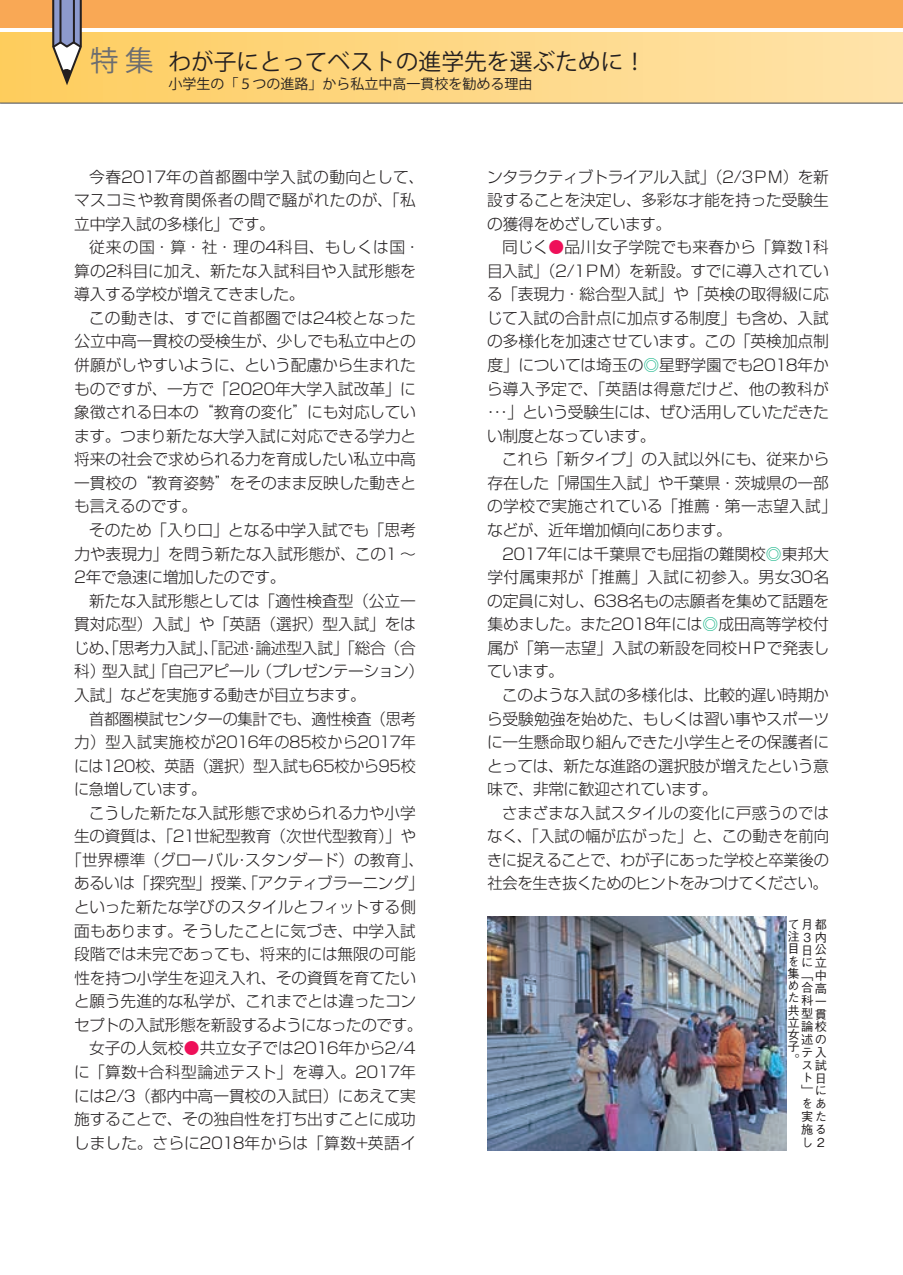
<style>
.page{position:relative;width:903px;height:1275px;background:#fff}
.page>*{position:absolute;margin:0;border:0;box-sizing:border-box;transform-origin:0 0}
.t1{font:22.75px "Gothic MB101 Pr 5 Bold 90 ms RKSJ H";color:#231f20}
.t2{font:300 15.75px/23.6px "Shin Go Pro";letter-spacing:-.015em;color:#231f20;text-align:justify}
.t3{font:300 15.75px/23.6px "Shin Go Pro";letter-spacing:.015em;color:#231f20}
.t4{font:300 15.75px/23.6px "Shin Go Pro";letter-spacing:-.015em;color:#231f20;text-align:justify;scale:.96 1}
.t5{font:300 15.75px "Shin Go Pro";letter-spacing:.005em;color:#231f20}
.t6{font:300 15.75px "Shin Go Pro";letter-spacing:.02em;color:#231f20}
.t7{font:14px "Gothic MB101 Pr 5 Bold 90 ms RKSJ H";color:#231f20}
.t8{font:500 12.25px/12.8px "Gothic BBB Pro";color:#231f20}
.s1{font-size:28.53px;color:#6c6d70}
.s2{color:#ee1059}
.s3{color:#12b385}
</style>
<div class="page">
<div style="left:0;top:32px;width:903px;height:70px;background:linear-gradient(to right,#fecc5e,#ffe3ab)"></div>
<div style="left:0;top:0;width:903px;height:27px;background:#f9a855"></div>
<hr style="left:0;top:103px;width:903px;height:1px;background:#57585a">
<svg style="left:51px;top:0;width:32px;height:88px"></svg>
<img style="left:487px;top:916px;width:300px;height:234px">
<h1 class="t1" style="left:90px;top:49px;width:558px"><span class="s1">特 集</span> わが子にとってベストの進学先を選ぶために！</h1>
<p class="t7" style="left:168px;top:76px;width:366px">小学生の「５つの進路」から私立中高一貫校を勧める理由</p>
<p class="t3" style="left:74px;top:163px;width:352px;text-indent:15px">今春2017年の首都圏中学入試の動向として、マスコミや教育関係者の間で騒がれたのが、「私立中学入試の多様化」です。</p>
<p class="t2" style="left:74px;top:233px;width:347px;text-align:left;text-indent:15px">従来の国・算・社・理の4科目、もしくは国・算の2科目に加え、新たな入試科目や入試形態を導入する学校が増えてきました。</p>
<p class="t2" style="left:74px;top:304px;width:343px;text-indent:15px">この動きは、すでに首都圏では24校となった公立中高一貫校の受検生が、少しでも私立中との併願がしやすいように、という配慮から生まれたものですが、一方で「2020年大学入試改革」に象徴される日本の“教育の変化”にも対応しています。つまり新たな大学入試に対応できる学力と将来の社会で求められる力を育成したい私立中高一貫校の“教育姿勢”をそのまま反映した動きとも言えるのです。</p>
<p class="t2" style="left:74px;top:516px;width:343px;text-indent:15px">そのため「入り口」となる中学入試でも「思考力や表現力」を問う新たな入試形態が、この1 ～2年で急速に増加したのです。</p>
<p class="t2" style="left:74px;top:587px;width:352px;text-align:left;text-indent:15px">新たな入試形態としては「適性検査型（公立一貫対応型）入試」や「英語（選択）型入試」をはじめ、「思考力入試」、「記述･論述型入試」「総合（合科）型入試」「自己アピール（プレゼンテーション）入試」などを実施する動きが目立ちます。</p>
<p class="t4" style="left:74px;top:705px;width:358px;text-indent:15px">首都圏模試センターの集計でも、適性検査（思考力）型入試実施校が2016年の85校から2017年には120校、英語（選択）型入試も65校から95校に急増しています。</p>
<p class="t5" style="left:89px;top:800px;width:328px">こうした新たな入試形態で求められる力や小学</p>
<p class="t2" style="left:74px;top:823px;width:343px">生の資質は、「21世紀型教育（次世代型教育）」や</p>
<p class="t3" style="left:66px;top:846px;width:360px">「世界標準（グローバル･スタンダード）の教育」、</p>
<p class="t2" style="left:74px;top:870px;width:351px">あるいは「探究型」授業、「アクティブラーニング」</p>
<p class="t2" style="left:74px;top:893px;width:343px">といった新たな学びのスタイルとフィットする側</p>
<p class="t5" style="left:74px;top:918px;width:343px">面もあります。そうしたことに気づき、中学入試</p>
<p class="t2" style="left:74px;top:940px;width:343px">段階では未完であっても、将来的には無限の可能</p>
<p class="t2" style="left:74px;top:964px;width:343px">性を持つ小学生を迎え入れ、その資質を育てたい</p>
<p class="t2" style="left:74px;top:988px;width:343px">と願う先進的な私学が、これまでとは違ったコン</p>
<p class="t2" style="left:74px;top:1011px;width:350px">セプトの入試形態を新設するようになったのです。</p>
<p class="t2" style="left:89px;top:1035px;width:328px">女子の人気校<span class="s2">●</span>共立女子では2016年から2/4</p>
<p class="t6" style="left:74px;top:1059px;width:343px">に「算数+合科型論述テスト」を導入。2017年</p>
<p class="t2" style="left:74px;top:1082px;width:343px">には2/3（都内中高一貫校の入試日）にあえて実</p>
<p class="t2" style="left:74px;top:1105px;width:343px">施することで、その独自性を打ち出すことに成功</p>
<p class="t5" style="left:74px;top:1130px;width:344px">しました。さらに2018年からは「算数+英語イ</p>
<p class="t2" style="left:487px;top:163px;width:343px">ンタラクティブトライアル入試」（2/3ＰＭ）を新設することを決定し、多彩な才能を持った受験生の獲得をめざしています。</p>
<p class="t2" style="left:487px;top:233px;width:344px;text-indent:15px">同じく<span class="s2">●</span>品川女子学院でも来春から「算数1科目入試」（2/1ＰＭ）を新設。すでに導入されている「表現力・総合型入試」や「英検の取得級に応じて入試の合計点に加点する制度」も含め、入試の多様化を加速させています。この「英検加点制度」については埼玉の<span class="s3">◎</span>星野学園でも2018年から導入予定で、「英語は得意だけど、他の教科が･･･」という受験生には、ぜひ活用していただきたい制度となっています。</p>
<p class="t2" style="left:487px;top:446px;width:351px;text-align:left;text-indent:15px">これら「新タイプ」の入試以外にも、従来から存在した「帰国生入試」や千葉県・茨城県の一部の学校で実施されている「推薦・第一志望入試」などが、近年増加傾向にあります。</p>
<p class="t2" style="left:487px;top:540px;width:343px;text-indent:15px">2017年には千葉県でも屈指の難関校<span class="s3">◎</span>東邦大学付属東邦が「推薦」入試に初参入。男女30名の定員に対し、638名もの志願者を集めて話題を集めました。また2018年には<span class="s3">◎</span>成田高等学校付属が「第一志望」入試の新設を同校ＨＰで発表しています。</p>
<p class="t2" style="left:487px;top:681px;width:344px;text-indent:15px">このような入試の多様化は、比較的遅い時期から受験勉強を始めた、もしくは習い事やスポーツに一生懸命取り組んできた小学生とその保護者にとっては、新たな進路の選択肢が増えたという意味で、非常に歓迎されています。</p>
<p class="t2" style="left:487px;top:799px;width:343px;text-indent:15px">さまざまな入試スタイルの変化に戸惑うのではなく、「入試の幅が広がった」と、この動きを前向きに捉えることで、わが子にあった学校と卒業後の社会を生き抜くためのヒントをみつけてください。</p>
<p class="t8" style="left:787px;top:916px;width:40px;text-align:justify">て月都注３内目日公</p>
<p class="t8" style="left:787px;top:953px;width:13px;line-height:12.2px">を集めた共立女子。</p>
<p class="t8" style="left:801px;top:955px;width:27px">に立「中合高科一型貫論校述のテ入ス試ト日」にをあ実た施るし２</p>
</div>
